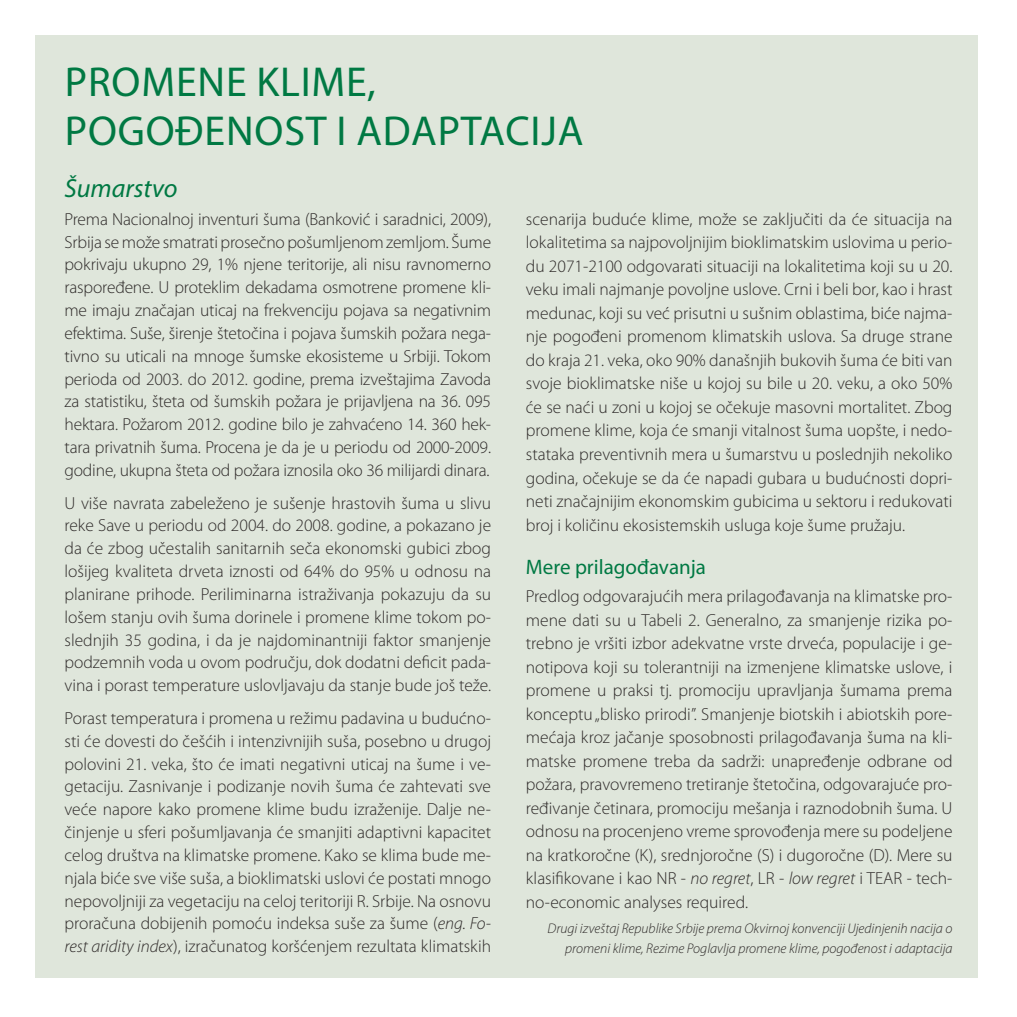
<style>
.page{position:relative;width:1017px;height:1017px;background:#fff}
.page>*{position:absolute;margin:0;border:0;box-sizing:border-box;transform-origin:0 0}
.t1{font:42px/49px "Myriad Pro";letter-spacing:.02em;color:#007943}
.t2{font:italic 26.25px "Myriad Pro";color:#007943}
.t3{font:21px "Myriad Pro";color:#007943}
.t4{font:300 17.5px/22.8px "Myriad Pro";color:#2e2a29;text-align:justify}
.t5{font:italic 300 14px/19.9px "Myriad Pro";color:#2e2a29;text-align:right}
.s1{font-style:italic}
</style>
<div class="page">
<div style="left:35px;top:35px;width:942px;height:942px;background:#dfe6db"></div>
<h1 class="t1" style="left:65px;top:57px;width:520px">PROMENE KLIME,<br>POGOĐENOST I ADAPTACIJA</h1>
<h2 class="t2" style="left:64px;top:172px;width:115px">Šumarstvo</h2>
<p class="t4" style="left:64px;top:208px;width:428px">Prema Nacionalnoj inventuri šuma (Banković i saradnici, 2009), Srbija se može smatrati prosečno pošumljenom zemljom. Šume pokrivaju ukupno 29, 1% njene teritorije, ali nisu ravnomerno raspoređene. U proteklim dekadama osmotrene promene kli&shy;me imaju značajan uticaj na frekvenciju pojava sa negativnim efektima. Suše, širenje štetočina i pojava šumskih požara nega&shy;tivno su uticali na mnoge šumske ekosisteme u Srbiji. Tokom perioda od 2003. do 2012. godine, prema izveštajima Zavoda za statistiku, šteta od šumskih požara je prijavljena na 36. 095 hektara. Požarom 2012. godine bilo je zahvaćeno 14. 360 hek&shy;tara privatnih šuma. Procena je da je u periodu od 2000-2009. godine, ukupna šteta od požara iznosila oko 36 milijardi dinara.</p>
<p class="t4" style="left:64px;top:492px;width:428px">U više navrata zabeleženo je sušenje hrastovih šuma u slivu reke Save u periodu od 2004. do 2008. godine, a pokazano je da će zbog učestalih sanitarnih seča ekonomski gubici zbog lošijeg kvaliteta drveta iznosti od 64% do 95% u odnosu na planirane prihode. Periliminarna istraživanja pokazuju da su lošem stanju ovih šuma dorinele i promene klime tokom po&shy;slednjih 35 godina, i da je najdominantniji faktor smanjenje podzemnih voda u ovom području, dok dodatni deficit pada&shy;vina i porast temperature uslovljavaju da stanje bude još teže.</p>
<p class="t4" style="left:64px;top:707px;width:428px">Porast temperatura i promena u režimu padavina u budućno&shy;sti će dovesti do češćih i intenzivnijih suša, posebno u drugoj polovini 21. veka, što će imati negativni uticaj na šume i ve&shy;getaciju. Zasnivanje i podizanje novih šuma će zahtevati sve veće napore kako promene klime budu izraženije. Dalje ne&shy;činjenje u sferi pošumljavanja će smanjiti adaptivni kapacitet celog društva na klimatske promene. Kako se klima bude me&shy;njala biće sve više suša, a bioklimatski uslovi će postati mnogo nepovoljniji za vegetaciju na celoj teritoriji R. Srbije. Na osnovu proračuna dobijenih pomoću indeksa suše za šume (<span class="s1">eng. Fo&shy;rest aridity index</span>), izračunatog koršćenjem rezultata klimatskih</p>
<p class="t4" style="left:526px;top:208px;width:428px;line-height:23.4px">scenarija buduće klime, može se zaključiti da će situacija na lokalitetima sa najpovoljnijim bioklimatskim uslovima u perio&shy;du 2071-2100 odgovarati situaciji na lokalitetima koji su u 20. veku imali najmanje povoljne uslove. Crni i beli bor, kao i hrast medunac, koji su već prisutni u sušnim oblastima, biće najma&shy;nje pogođeni promenom klimatskih uslova. Sa druge strane do kraja 21. veka, oko 90% današnjih bukovih šuma će biti van svoje bioklimatske niše u kojoj su bile u 20. veku, a oko 50% će se naći u zoni u kojoj se očekuje masovni mortalitet. Zbog promene klime, koja će smanji vitalnost šuma uopšte, i nedo&shy;stataka preventivnih mera u šumarstvu u poslednjih nekoliko godina, očekuje se da će napadi gubara u budućnosti dopri&shy;neti značajnijim ekonomskim gubicima u sektoru i redukovati broj i količinu ekosistemskih usluga koje šume pružaju.</p>
<p class="t3" style="left:526px;top:554px;width:182px">Mere prilagođavanja</p>
<p class="t4" style="left:526px;top:585px;width:428px;line-height:23.4px">Predlog odgovarajućih mera prilagođavanja na klimatske pro&shy;mene dati su u Tabeli 2. Generalno, za smanjenje rizika po&shy;trebno je vršiti izbor adekvatne vrste drveća, populacije i ge&shy;notipova koji su tolerantniji na izmenjene klimatske uslove, i promene u praksi tj. promociju upravljanja šumama prema konceptu „blisko prirodi”. Smanjenje biotskih i abiotskih pore&shy;mećaja kroz jačanje sposobnosti prilagođavanja šuma na kli&shy;matske promene treba da sadrži: unapređenje odbrane od požara, pravovremeno tretiranje štetočina, odgovarajuće pro&shy;ređivanje četinara, promociju mešanja i raznodobnih šuma. U odnosu na procenjeno vreme sprovođenja mere su podeljene na kratkoročne (K), srednjoročne (S) i dugoročne (D). Mere su klasifikovane i kao NR - <span class="s1">no regret</span>, LR - <span class="s1">low regret</span> i TEAR - tech&shy;no-economic analyses required.</p>
<p class="t5" style="left:548px;top:918px;width:406px">Drugi izveštaj Republike Srbije prema Okvirnoj konvenciji Ujedinjenih nacija o promeni klime, Rezime Poglavlja promene klime, pogođenost i adaptacija</p>
</div>
